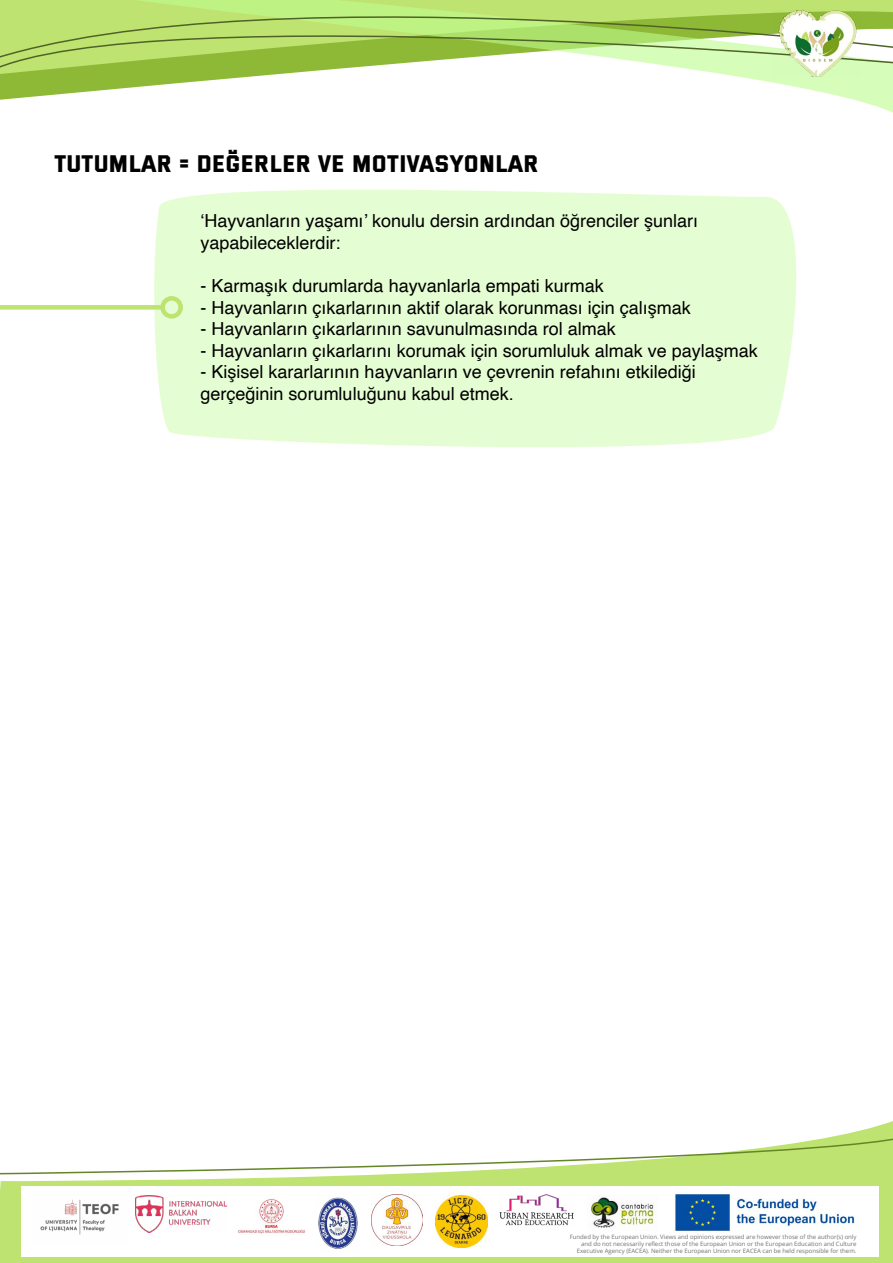
<style>
.page{position:relative;width:893px;height:1263px;background:#fff}
.page>*{position:absolute;margin:0;border:0;box-sizing:border-box;transform-origin:0 0}
.t1{font:24px "Versa Versa";color:#000}
.t2{font:18px/21.6px "Helvetica";color:#000}
.t3{font:6px/7.2px "Open Sans";color:#727271;text-align:right}
</style>
<div class="page">
<svg style="left:70px;top:74px;width:823px;height:39px"></svg>
<svg style="left:0;top:0;width:893px;height:73px;background:#b7db77"></svg>
<img style="left:772px;top:9px;width:88px;height:68px">
<svg style="left:0;top:1121px;width:893px;height:142px;fill:#bee370"></svg>
<div style="left:22px;top:1186px;width:857px;height:71px;background:#fff"></div>
<svg style="left:0;top:1130px;width:893px;height:45px"></svg>
<img style="left:40px;top:1199px;width:79px;height:36px">
<img style="left:135px;top:1196px;width:92px;height:36px">
<img style="left:238px;top:1198px;width:67px;height:36px">
<img style="left:318px;top:1197px;width:40px;height:52px">
<img style="left:371px;top:1195px;width:52px;height:51px">
<img style="left:436px;top:1196px;width:51px;height:51px">
<img style="left:499px;top:1194px;width:75px;height:32px">
<img style="left:588px;top:1195px;width:66px;height:33px">
<img style="left:675px;top:1194px;width:180px;height:38px">
<div style="left:154px;top:189px;width:643px;height:258px;background:#e5fdd3"></div>
<div style="left:0;top:305px;width:163px;height:5px;background:#bee370"></div>
<div style="left:160px;top:296px;width:23px;height:23px;border:4px solid #bee370;border-radius:50%"></div>
<h1 class="t1" style="left:54px;top:150px;width:486px">TUTUMLAR = DEĞERLER VE MOTIVASYONLAR</h1>
<p class="t2" style="left:201px;top:211px;width:499px">‘Hayvanların yaşamı’ konulu dersin ardından öğrenciler şunları yapabileceklerdir:</p>
<p class="t2" style="left:201px;top:275px;width:405px">- Karmaşık durumlarda hayvanlarla empati kurmak</p>
<p class="t2" style="left:201px;top:297px;width:492px">- Hayvanların çıkarlarının aktif olarak korunması için çalışmak</p>
<p class="t2" style="left:201px;top:319px;width:417px">- Hayvanların çıkarlarının savunulmasında rol almak</p>
<p class="t2" style="left:201px;top:340px;width:559px">- Hayvanların çıkarlarını korumak için sorumluluk almak ve paylaşmak</p>
<p class="t2" style="left:201px;top:362px;width:497px">- Kişisel kararlarının hayvanların ve çevrenin refahını etkilediği gerçeğinin sorumluluğunu kabul etmek.</p>
<p class="t3" style="left:570px;top:1233px;width:288px">Funded by the European Union. Views and opinions expressed are however those of the author(s) only and do not necessarily reflect those of the European Union or the European Education and Culture<br>Executive Agency (EACEA). Neither the European Union nor EACEA can be held responsible for them.</p>
</div>
